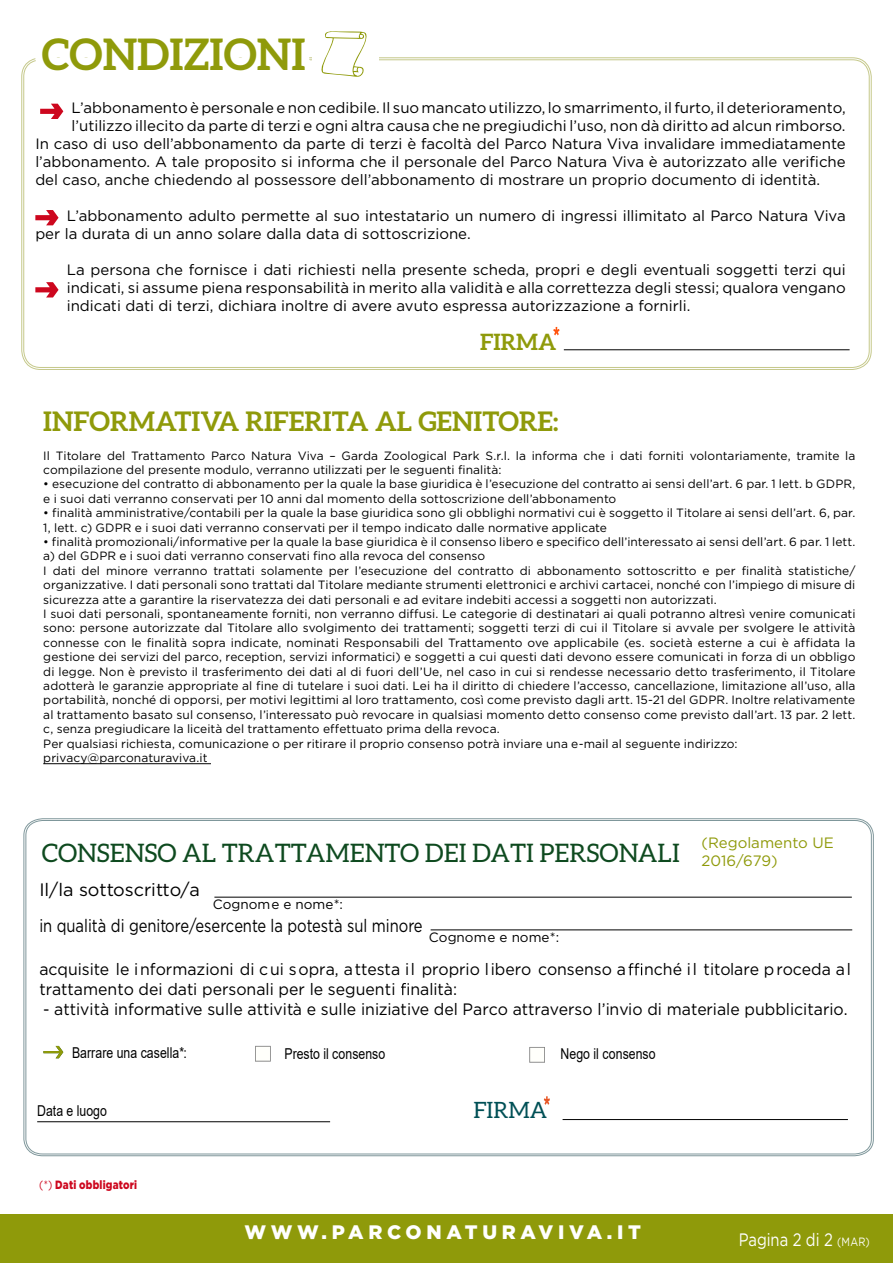
<style>
.page{position:relative;width:893px;height:1263px;background:#fff}
.page>*{position:absolute;margin:0;border:0;box-sizing:border-box;transform-origin:0 0}
.t1{font:700 43.5px "Aleo";color:#8f9a0a}
.t2{font:700 27px "Aleo";color:#8f9a0a}
.t3{font:25.5px "Aleo";color:#0e4a1f}
.t4{font:700 22.5px "Aleo";color:#8f9a0a}
.t5{font:22.5px "Aleo";color:#005056}
.t6{font:900 19.5px "Gotham";letter-spacing:.24em;color:#fff}
.t7{font:18px/36px "Gotham";color:#000}
.t8{font:18px "Gotham";letter-spacing:-.005em;color:#fff;scale:.82 1}
.t9{font:16.5px/19.8px "Gotham";color:#000;scale:.96 1}
.t10{font:15px/18px "Gotham";color:#000}
.t11{font:15px "Arial";color:#000;scale:.82 1}
.t12{font:15px/18px "Gotham";color:#8f9a0a}
.t13{font:13.5px "Gotham";color:#000}
.t14{font:12px/14.4px "Gotham";letter-spacing:.005em;color:#000}
.t15{font:900 12px "Gotham";letter-spacing:.02em;color:#cd071e;scale:.82 1}
.s1{font-weight:400}
.s2{font-size:12px}
</style>
<div class="page">
<div style="left:0;top:1215px;width:893px;height:48px;background:#8f9a0a"></div>
<hr style="left:564px;top:349px;width:286px;height:1px;background:#000">
<hr style="left:43px;top:763px;width:168px;height:1px;background:#000">
<svg style="left:470px;top:326px;width:98px;height:44px"></svg>
<svg style="left:23px;top:31px;width:344px;height:89px"></svg>
<svg style="left:35px;top:210px;width:24px;height:16px"></svg>
<svg style="left:35px;top:282px;width:24px;height:16px"></svg>
<svg style="left:23px;top:818px;width:851px;height:339px"></svg>
<hr style="left:563px;top:1119px;width:285px;height:1px;background:#000">
<svg style="left:628px;top:963px;width:14px;height:12px"></svg>
<svg style="left:401px;top:983px;width:8px;height:12px"></svg>
<hr style="left:214px;top:897px;width:638px;height:1px;background:#000">
<hr style="left:37px;top:1121px;width:293px;height:1px;background:#000">
<svg style="left:255px;top:1046px;width:16px;height:15px"></svg>
<svg style="left:43px;top:1046px;width:20px;height:12px"></svg>
<svg style="left:463px;top:1047px;width:95px;height:94px"></svg>
<hr style="left:431px;top:930px;width:421px;height:1px;background:#000">
<h1 class="t1" style="left:42px;top:29px;width:265px">CONDIZIONI</h1>
<p class="t10" style="left:72px;top:99px;width:776px">L’abbonamento è personale e non cedibile. Il suo mancato utilizzo, lo smarrimento, il furto, il deterioramento,</p>
<p class="t10" style="left:72px;top:117px;width:776px">l’utilizzo illecito da parte di terzi e ogni altra causa che ne pregiudichi l’uso, non dà diritto ad alcun rimborso.</p>
<p class="t10" style="left:35px;top:135px;width:812px">In caso di uso dell’abbonamento da parte di terzi è facoltà del Parco Natura Viva invalidare immediatamente</p>
<p class="t10" style="left:35px;top:153px;width:812px">l’abbonamento. A tale proposito si informa che il personale del Parco Natura Viva è autorizzato alle verifiche</p>
<p class="t10" style="left:35px;top:171px;width:786px">del caso, anche chiedendo al possessore dell’abbonamento di mostrare un proprio documento di identità.</p>
<p class="t10" style="left:35px;top:207px;width:812px;text-indent:31px">L’abbonamento adulto permette al suo intestatario un numero di ingressi illimitato al Parco Natura Viva per la durata di un anno solare dalla data di sottoscrizione.</p>
<p class="t10" style="left:67px;top:261px;width:780px;text-align:justify">La persona che fornisce i dati richiesti nella presente scheda, propri e degli eventuali soggetti terzi qui indicati, si assume piena responsabilità in merito alla validità e alla correttezza degli stessi; qualora vengano indicati dati di terzi, dichiara inoltre di avere avuto espressa autorizzazione a fornirli.</p>
<h3 class="t4" style="left:480px;top:329px;width:78px">FIRMA</h3>
<h2 class="t2" style="left:43px;top:405px;width:517px">INFORMATIVA RIFERITA AL GENITORE:</h2>
<p class="t14" style="left:43px;top:448px;width:814px">Il Titolare del Trattamento Parco Natura Viva – Garda Zoological Park S.r.l. la informa che i dati forniti volontariamente, tramite la compilazione del presente modulo, verranno utilizzati per le seguenti finalità:</p>
<p class="t14" style="left:43px;top:477px;width:814px">• esecuzione del contratto di abbonamento per la quale la base giuridica è l’esecuzione del contratto ai sensi dell’art. 6 par. 1 lett. b GDPR, e i suoi dati verranno conservati per 10 anni dal momento della sottoscrizione dell’abbonamento</p>
<p class="t14" style="left:43px;top:505px;width:814px">• finalità amministrative/contabili per la quale la base giuridica sono gli obblighi normativi cui è soggetto il Titolare ai sensi dell’art. 6, par.<br>1, lett. c) GDPR e i suoi dati verranno conservati per il tempo indicato dalle normative applicate</p>
<p class="t14" style="left:43px;top:534px;width:814px">• finalità promozionali/informative per la quale la base giuridica è il consenso libero e specifico dell’interessato ai sensi dell’art. 6 par. 1 lett. a) del GDPR e i suoi dati verranno conservati fino alla revoca del consenso<br>I dati del minore verranno trattati solamente per l’esecuzione del contratto di abbonamento sottoscritto e per finalità statistiche/ organizzative. I dati personali sono trattati dal Titolare mediante strumenti elettronici e archivi cartacei, nonché con l’impiego di misure di sicurezza atte a garantire la riservatezza dei dati personali e ad evitare indebiti accessi a soggetti non autorizzati.<br>I suoi dati personali, spontaneamente forniti, non verranno diffusi. Le categorie di destinatari ai quali potranno altresì venire comunicati sono: persone autorizzate dal Titolare allo svolgimento dei trattamenti; soggetti terzi di cui il Titolare si avvale per svolgere le attività connesse con le finalità sopra indicate, nominati Responsabili del Trattamento ove applicabile (es. società esterne a cui è affidata la gestione dei servizi del parco, reception, servizi informatici) e soggetti a cui questi dati devono essere comunicati in forza di un obbligo di legge. Non è previsto il trasferimento dei dati al di fuori dell’Ue, nel caso in cui si rendesse necessario detto trasferimento, il Titolare adotterà le garanzie appropriate al fine di tutelare i suoi dati. Lei ha il diritto di chiedere l’accesso, cancellazione, limitazione all’uso, alla portabilità, nonché di opporsi, per motivi legittimi al loro trattamento, così come previsto dagli artt. 15-21 del GDPR. Inoltre relativamente al trattamento basato sul consenso, l’interessato può revocare in qualsiasi momento detto consenso come previsto dall’art. 13 par. 2 lett. c, senza pregiudicare la liceità del trattamento effettuato prima della revoca.<br>Per qualsiasi richiesta, comunicazione o per ritirare il proprio consenso potrà inviare una e-mail al seguente indirizzo: privacy@parconaturaviva.it</p>
<h3 class="t3" style="left:42px;top:838px;width:639px">CONSENSO AL TRATTAMENTO DEI DATI PERSONALI</h3>
<p class="t12" style="left:702px;top:833px;width:134px">(Regolamento UE<br>2016/679)</p>
<h3 class="t7" style="left:39px;top:871px;width:385px">Il/la sottoscritto/a<br>in qualità di genitore/esercente la potestà sul minore</h3>
<h3 class="t9" style="left:39px;top:959px;width:847px">acquisite le informazioni di cui sopra, attesta il proprio libero consenso a nché il titolare proceda al trattamento dei dati personali per le seguenti nalità:</h3>
<h3 class="t9" style="left:43px;top:999px;width:840px">- attività informative sulle attività e sulle iniziative del Parco attraverso l’invio di materiale pubblicitario.</h3>
<p class="t13" style="left:213px;top:896px;width:132px">Cognome e nome*:</p>
<p class="t13" style="left:429px;top:928px;width:132px">Cognome e nome*:</p>
<p class="t11" style="left:72px;top:1042px;width:142px">Barrare una casella*:</p>
<p class="t11" style="left:284px;top:1043px;width:124px">Presto il consenso</p>
<p class="t11" style="left:561px;top:1043px;width:117px">Nego il consenso</p>
<p class="t11" style="left:37px;top:1101px;width:87px">Data e luogo</p>
<p class="t15" style="left:39px;top:1176px;width:121px"><span class="s1">(*)</span> Dati obbligatori</p>
<h3 class="t5" style="left:473px;top:1097px;width:75px">FIRMA</h3>
<h3 class="t6" style="left:245px;top:1219px;width:398px">WWW.PARCONATURAVIVA.IT</h3>
<h3 class="t8" style="left:739px;top:1227px;width:161px">Pagina 2 di 2 <span class="s2">(MAR)</span></h3>
</div>
